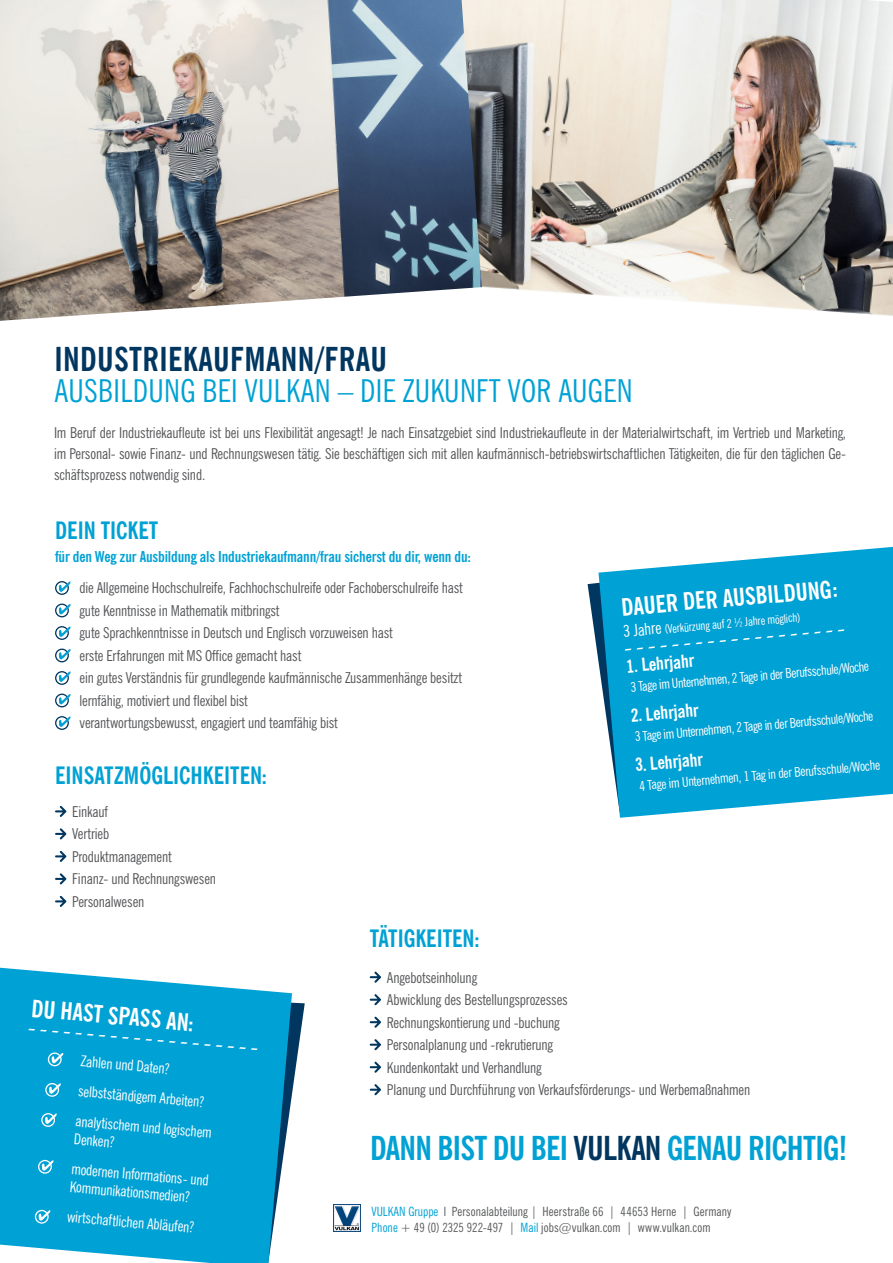
<style>
.page{position:relative;width:893px;height:1263px;background:#fff}
.page>*{position:absolute;margin:0;border:0;box-sizing:border-box;transform-origin:0 0}
.t1{font:33px "News Gothic Bd Cn BT";letter-spacing:-.02em;color:#00a1d4}
.t2{font:33px "News Gothic Bd Cn BT";letter-spacing:.01em;color:#00365f}
.t3{font:31.5px "News Gothic Cn BT";letter-spacing:.01em;color:#00a1d4}
.t4{font:24px "News Gothic Bd Cn BT";color:#00a1d4}
.t5{font:24px "News Gothic Bd Cn BT";color:#fff}
.t6{font:18px "News Gothic Bd Cn BT";color:#fff}
.t7{font:15px/21px "News Gothic Cn BT";letter-spacing:-.01em;color:#57585a;text-align:justify}
.t8{font:15px "News Gothic Cn BT";color:#fff}
.t9{font:15px "News Gothic Bd Cn BT";letter-spacing:-.01em;color:#00a1d4}
.t10{font:13.5px "News Gothic Cn BT";color:#fff}
.t11{font:12.75px "News Gothic Cn BT";letter-spacing:.01em;color:#57585a}
.t12{font:12px "News Gothic Cn BT";color:#fff}
.s1{font-size:16.5px}
.s2{color:#00365f}
.s3{color:#00a1d4}
</style>
<div class="page">
<svg style="left:588px;top:583px;width:10px;height:75px"></svg>
<svg style="left:292px;top:1002px;width:13px;height:92px"></svg>
<div style="left:55px;top:581px;width:14px;height:14px;border:1px solid #00365f;border-radius:50%"></div>
<svg style="left:59px;top:581px;width:12px;height:11px"></svg>
<div style="left:55px;top:604px;width:14px;height:13px;border:1px solid #00365f;border-radius:50%"></div>
<svg style="left:59px;top:604px;width:12px;height:10px"></svg>
<div style="left:55px;top:626px;width:14px;height:14px;border:1px solid #00365f;border-radius:50%"></div>
<svg style="left:59px;top:626px;width:12px;height:11px"></svg>
<div style="left:55px;top:649px;width:14px;height:13px;border:1px solid #00365f;border-radius:50%"></div>
<svg style="left:59px;top:649px;width:12px;height:10px"></svg>
<div style="left:55px;top:671px;width:14px;height:14px;border:1px solid #00365f;border-radius:50%"></div>
<svg style="left:59px;top:671px;width:12px;height:11px"></svg>
<div style="left:55px;top:694px;width:14px;height:13px;border:1px solid #00365f;border-radius:50%"></div>
<svg style="left:59px;top:694px;width:12px;height:10px"></svg>
<div style="left:55px;top:716px;width:14px;height:14px;border:1px solid #00365f;border-radius:50%"></div>
<svg style="left:59px;top:716px;width:12px;height:11px"></svg>
<svg style="left:55px;top:806px;width:11px;height:11px"></svg>
<svg style="left:55px;top:828px;width:11px;height:11px"></svg>
<svg style="left:55px;top:851px;width:11px;height:11px"></svg>
<svg style="left:55px;top:873px;width:11px;height:11px"></svg>
<svg style="left:55px;top:896px;width:11px;height:11px"></svg>
<svg style="left:370px;top:971px;width:11px;height:12px"></svg>
<svg style="left:370px;top:994px;width:11px;height:11px"></svg>
<svg style="left:370px;top:1016px;width:11px;height:12px"></svg>
<svg style="left:370px;top:1039px;width:11px;height:11px"></svg>
<svg style="left:370px;top:1061px;width:11px;height:12px"></svg>
<svg style="left:370px;top:1084px;width:11px;height:11px"></svg>
<img style="left:333px;top:1204px;width:28px;height:28px">
<img style="left:482px;top:0;width:411px;height:316px">
<img style="left:0;top:0;width:482px;height:321px">
<svg style="left:598px;top:547px;width:295px;height:271px;background:#1eaad7"></svg>
<div style="left:623px;top:628px;width:224px;height:23px;background:#00a1d4"></div>
<svg style="left:0;top:968px;width:292px;height:295px;background:#18a8d6"></svg>
<div style="left:48px;top:1052px;width:14px;height:14px;border:1px solid #fff;border-radius:50%"></div>
<div style="left:26px;top:1028px;width:234px;height:35px;background:#00a1d4"></div>
<div style="left:45px;top:1083px;width:14px;height:14px;border:1px solid #fff;border-radius:50%"></div>
<svg style="left:49px;top:1083px;width:12px;height:11px"></svg>
<div style="left:41px;top:1113px;width:14px;height:14px;border:1px solid #fff;border-radius:50%"></div>
<svg style="left:45px;top:1113px;width:12px;height:11px"></svg>
<div style="left:38px;top:1160px;width:14px;height:14px;border:1px solid #fff;border-radius:50%"></div>
<svg style="left:42px;top:1160px;width:12px;height:11px"></svg>
<div style="left:35px;top:1210px;width:14px;height:14px;border:1px solid #fff;border-radius:50%"></div>
<svg style="left:39px;top:1210px;width:12px;height:11px"></svg>
<p class="t2" style="left:55px;top:337px;width:334px">INDUSTRIEKAUFMANN/FRAU</p>
<p class="t3" style="left:55px;top:371px;width:580px">AUSBILDUNG BEI VULKAN – DIE ZUKUNFT VOR AUGEN</p>
<p class="t7" style="left:54px;top:422px;width:794px">Im Beruf der Industriekaufleute ist bei uns Flexibilität angesagt! Je nach Einsatzgebiet sind Industriekaufleute in der Materialwirtschaft, im Vertrieb und Marketing, im Personal- sowie Finanz- und Rechnungswesen tätig. Sie beschäftigen sich mit allen kaufmännisch-betriebswirtschaftlichen Tätigkeiten, die für den täglichen Ge&shy;schäftsprozess notwendig sind.</p>
<p class="t4" style="left:55px;top:515px;width:105px">DEIN TICKET</p>
<p class="t9" style="left:55px;top:547px;width:417px">für den Weg zur Ausbildung als Industriekaufmann/frau sicherst du dir, wenn du:</p>
<p class="t7" style="left:80px;top:577px;width:385px">die Allgemeine Hochschulreife, Fachhochschulreife oder Fachoberschulreife hast</p>
<p class="t7" style="left:80px;top:600px;width:201px">gute Kenntnisse in Mathematik mitbringst</p>
<p class="t7" style="left:80px;top:622px;width:315px">gute Sprachkenntnisse in Deutsch und Englisch vorzuweisen hast</p>
<p class="t7" style="left:80px;top:645px;width:223px">erste Erfahrungen mit MS Office gemacht hast</p>
<p class="t7" style="left:80px;top:667px;width:384px">ein gutes Verständnis für grundlegende kaufmännische Zusammenhänge besitzt</p>
<p class="t7" style="left:80px;top:690px;width:170px">lernfähig, motiviert und flexibel bist</p>
<p class="t7" style="left:80px;top:712px;width:260px">verantwortungsbewusst, engagiert und teamfähig bist</p>
<p class="t4" style="left:55px;top:759px;width:214px">EINSATZMÖGLICHKEITEN:</p>
<p class="t7" style="left:72px;top:801px;width:37px">Einkauf</p>
<p class="t7" style="left:72px;top:823px;width:39px">Vertrieb</p>
<p class="t7" style="left:72px;top:846px;width:101px">Produktmanagement</p>
<p class="t7" style="left:72px;top:868px;width:145px">Finanz- und Rechnungswesen</p>
<p class="t7" style="left:72px;top:891px;width:74px">Personalwesen</p>
<p class="t5" style="left:620px;top:591px;width:218px;rotate:-5deg">DAUER DER AUSBILDUNG:</p>
<p class="t12" style="left:623px;top:625px;width:179px;rotate:-5deg"><span class="s1">3 Jahre</span> (Verkürzung auf 2 ½ Jahre möglich)</p>
<p class="t6" style="left:625px;top:654px;width:70px;rotate:-5deg">1. Lehrjahr</p>
<p class="t10" style="left:630px;top:678px;width:241px;rotate:-5deg">3 Tage im Unternehmen, 2 Tage in der Berufsschule/Woche</p>
<p class="t6" style="left:630px;top:704px;width:70px;rotate:-5deg">2. Lehrjahr</p>
<p class="t10" style="left:634px;top:728px;width:241px;rotate:-5deg">3 Tage im Unternehmen, 2 Tage in der Berufsschule/Woche</p>
<p class="t6" style="left:634px;top:753px;width:70px;rotate:-5deg">3. Lehrjahr</p>
<p class="t10" style="left:639px;top:777px;width:243px;rotate:-5deg">4 Tage im Unternehmen, 1 Tag in der Berufsschule/Woche</p>
<p class="t5" style="left:33px;top:992px;width:165px;rotate:5deg">DU HAST SPASS AN:</p>
<p class="t8" style="left:82px;top:1051px;width:91px;rotate:5deg">Zahlen und Daten?</p>
<p class="t8" style="left:79px;top:1081px;width:128px;rotate:5deg">selbstständigem Arbeiten?</p>
<p class="t8" style="left:77px;top:1111px;width:138px;rotate:5deg">analytischem und logischem</p>
<p class="t8" style="left:75px;top:1129px;width:42px;rotate:5deg">Denken?</p>
<p class="t8" style="left:72px;top:1159px;width:139px;rotate:5deg">modernen Informations- und</p>
<p class="t8" style="left:71px;top:1177px;width:122px;rotate:5deg">Kommunikationsmedien?</p>
<p class="t8" style="left:68px;top:1207px;width:129px;rotate:5deg">wirtschaftlichen Abläufen?</p>
<p class="t4" style="left:370px;top:922px;width:111px">TÄTIGKEITEN:</p>
<p class="t7" style="left:387px;top:967px;width:92px">Angebotseinholung</p>
<p class="t7" style="left:387px;top:989px;width:182px">Abwicklung des Bestellungsprozesses</p>
<p class="t7" style="left:387px;top:1012px;width:174px">Rechnungskontierung und -buchung</p>
<p class="t7" style="left:387px;top:1034px;width:168px">Personalplanung und -rekrutierung</p>
<p class="t7" style="left:387px;top:1057px;width:156px">Kundenkontakt und Verhandlung</p>
<p class="t7" style="left:387px;top:1079px;width:365px">Planung und Durchführung von Verkaufsförderungs- und Werbemaßnahmen</p>
<p class="t1" style="left:370px;top:1126px;width:478px">DANN BIST DU BEI <span class="s2">VULKAN</span> GENAU RICHTIG!</p>
<p class="t11" style="left:371px;top:1203px;width:362px"><span class="s3">VULKAN Gruppe</span> l Personalabteilung | Heerstraße 66 | 44653 Herne | Germany</p>
<p class="t11" style="left:371px;top:1219px;width:341px"><span class="s3">Phone</span> + 49 (0) 2325 922-497 | <span class="s3">Mail</span> jobs@vulkan.com | www.vulkan.com</p>
</div>
